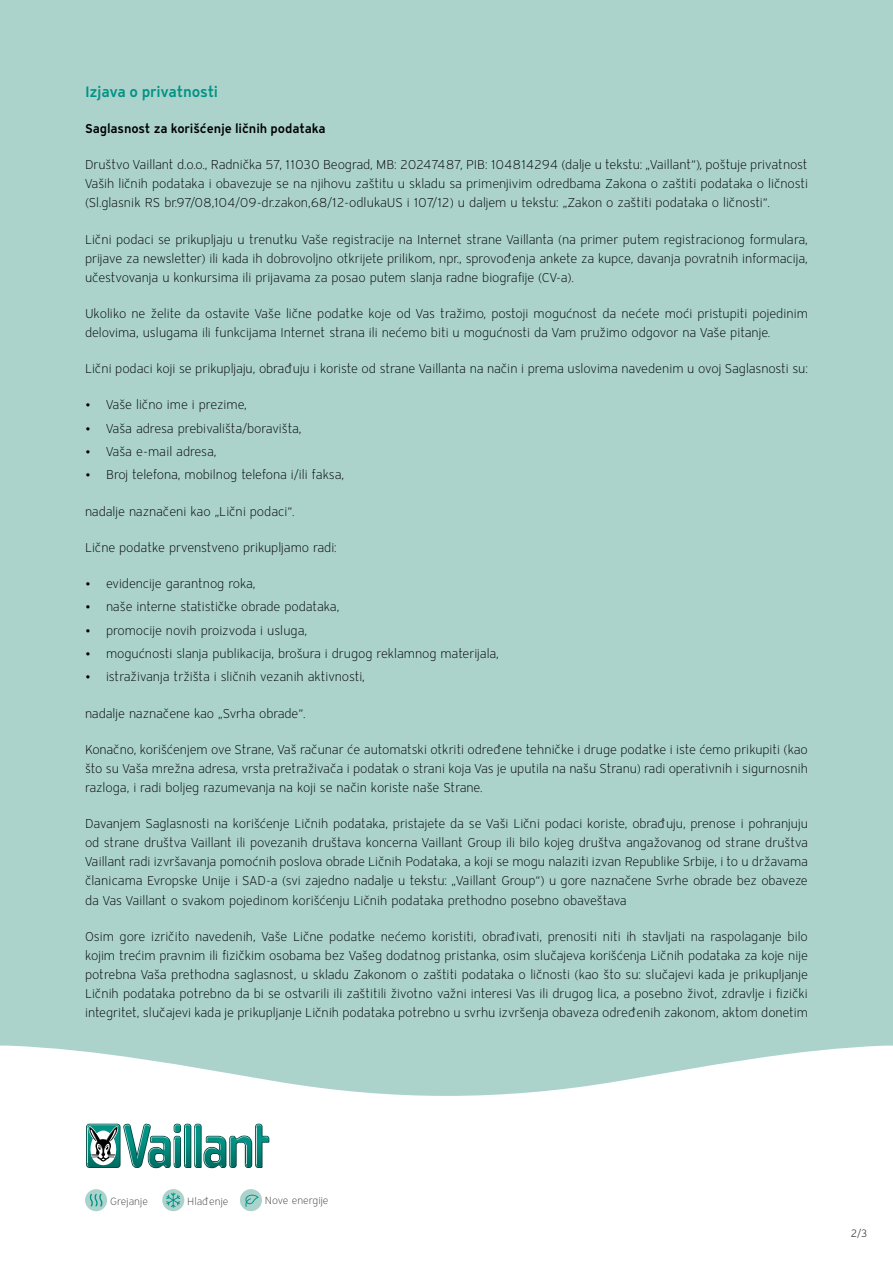
<style>
.page{position:relative;width:893px;height:1263px;background:#fff}
.page>*{position:absolute;margin:0;border:0;box-sizing:border-box;transform-origin:0 0}
.t1{font:600 15px "Vaillant 13";letter-spacing:-.01em;color:#009385}
.t2{font:300 12.75px/19.2px "Vaillant 13";letter-spacing:-.005em;color:#000;text-align:justify}
.t3{font:600 12.75px "Vaillant 13";letter-spacing:-.005em;color:#000}
.t4{font:300 10.5px "Vaillant 13";color:#000}
.t5{font:300 10.35px "Vaillant 13";color:#414042}
</style>
<div class="page">
<div style="left:0;top:0;width:893px;height:1123px;background:#abd3cc"></div>
<svg style="left:0;top:1045px;width:893px;height:167px"></svg>
<div style="left:86px;top:1124px;width:35px;height:44px;background:#195a52;border-radius:3px"></div>
<svg style="left:87px;top:1124px;width:182px;height:44px"></svg>
<div style="left:85px;top:1189px;width:22px;height:22px;background:#abd3cc;border-radius:50%"></div>
<svg style="left:90px;top:1194px;width:13px;height:12px"></svg>
<div style="left:162px;top:1189px;width:22px;height:22px;background:#abd3cc;border-radius:50%"></div>
<div style="left:240px;top:1189px;width:22px;height:22px;background:#abd3cc;border-radius:50%"></div>
<svg style="left:245px;top:1195px;width:14px;height:12px"></svg>
<svg style="left:166px;top:1192px;width:14px;height:16px"></svg>
<p class="t1" style="left:85px;top:81px;width:134px">Izjava o privatnosti</p>
<p class="t3" style="left:85px;top:120px;width:242px">Saglasnost za korišćenje ličnih podataka</p>
<p class="t2" style="left:85px;top:155px;width:724px">Društvo Vaillant d.o.o., Radnička 57, 11030 Beograd, MB: 20247487, PIB: 104814294 (dalje u tekstu: „Vaillant“), poštuje privatnost Vaših ličnih podataka i obavezuje se na njihovu zaštitu u skladu sa primenjivim odredbama Zakona o zaštiti podataka o ličnosti (Sl.glasnik RS br.97/08,104/09-dr.zakon,68/12-odlukaUS i 107/12) u daljem u tekstu: „Zakon o zaštiti podataka o ličnosti“.</p>
<p class="t2" style="left:85px;top:229px;width:724px">Lični podaci se prikupljaju u trenutku Vaše registracije na Internet strane Vaillanta (na primer putem registracionog formulara, prijave za newsletter) ili kada ih dobrovoljno otkrijete prilikom, npr., sprovođenja ankete za kupce, davanja povratnih informacija, učestvovanja u konkursima ili prijavama za posao putem slanja radne biografije (CV-a).</p>
<p class="t2" style="left:85px;top:304px;width:724px">Ukoliko ne želite da ostavite Vaše lične podatke koje od Vas tražimo, postoji mogućnost da nećete moći pristupiti pojedinim delovima, uslugama ili funkcijama Internet strana ili nećemo biti u mogućnosti da Vam pružimo odgovor na Vaše pitanje.</p>
<p class="t2" style="left:85px;top:359px;width:724px">Lični podaci koji se prikupljaju, obrađuju i koriste od strane Vaillanta na način i prema uslovima navedenim u ovoj Saglasnosti su:</p>
<p class="t2" style="left:85px;top:395px;width:163px">• Vaše lično ime i prezime,</p>
<p class="t2" style="left:85px;top:418px;width:218px">• Vaša adresa prebivališta/boravišta,</p>
<p class="t2" style="left:85px;top:442px;width:133px">• Vaša e-mail adresa,</p>
<p class="t2" style="left:85px;top:465px;width:261px">• Broj telefona, mobilnog telefona i/ili faksa,</p>
<p class="t2" style="left:85px;top:501px;width:211px">nadalje naznačeni kao „Lični podaci“.</p>
<p class="t2" style="left:85px;top:537px;width:253px">Lične podatke prvenstveno prikupljamo radi:</p>
<p class="t2" style="left:85px;top:574px;width:172px">• evidencije garantnog roka,</p>
<p class="t2" style="left:85px;top:597px;width:256px">• naše interne statističke obrade podataka,</p>
<p class="t2" style="left:85px;top:620px;width:224px">• promocije novih proizvoda i usluga,</p>
<p class="t2" style="left:85px;top:644px;width:415px">• mogućnosti slanja publikacija, brošura i drugog reklamnog materijala,</p>
<p class="t2" style="left:85px;top:667px;width:281px">• istraživanja tržišta i sličnih vezanih aktivnosti,</p>
<p class="t2" style="left:85px;top:703px;width:222px">nadalje naznačene kao „Svrha obrade“.</p>
<p class="t2" style="left:85px;top:739px;width:724px">Konačno, korišćenjem ove Strane, Vaš računar će automatski otkriti određene tehničke i druge podatke i iste ćemo prikupiti (kao što su Vaša mrežna adresa, vrsta pretraživača i podatak o strani koja Vas je uputila na našu Stranu) radi operativnih i sigurnosnih razloga, i radi boljeg razumevanja na koji se način koriste naše Strane.</p>
<p class="t2" style="left:85px;top:814px;width:724px">Davanjem Saglasnosti na korišćenje Ličnih podataka, pristajete da se Vaši Lični podaci koriste, obrađuju, prenose i pohranjuju od strane društva Vaillant ili povezanih društava koncerna Vaillant Group ili bilo kojeg društva angažovanog od strane društva Vaillant radi izvršavanja pomoćnih poslova obrade Ličnih Podataka, a koji se mogu nalaziti izvan Republike Srbije, i to u državama članicama Evropske Unije i SAD-a (svi zajedno nadalje u tekstu: „Vaillant Group“) u gore naznačene Svrhe obrade bez obaveze da Vas Vaillant o svakom pojedinom korišćenju Ličnih podataka prethodno posebno obaveštava</p>
<p class="t2" style="left:85px;top:926px;width:724px">Osim gore izričito navedenih, Vaše Lične podatke nećemo koristiti, obrađivati, prenositi niti ih stavljati na raspolaganje bilo kojim trećim pravnim ili fizičkim osobama bez Vašeg dodatnog pristanka, osim slučajeva korišćenja Ličnih podataka za koje nije potrebna Vaša prethodna saglasnost, u skladu Zakonom o zaštiti podataka o ličnosti (kao što su: slučajevi kada je prikupljanje Ličnih podataka potrebno da bi se ostvarili ili zaštitili životno važni interesi Vas ili drugog lica, a posebno život, zdravlje i fizički integritet, slučajevi kada je prikupljanje Ličnih podataka potrebno u svrhu izvršenja obaveza određenih zakonom, aktom donetim</p>
<p class="t5" style="left:110px;top:1195px;width:39px">Grejanje</p>
<p class="t5" style="left:187px;top:1195px;width:43px">Hlađenje</p>
<p class="t5" style="left:265px;top:1194px;width:65px">Nove energije</p>
<p class="t4" style="left:851px;top:1227px;width:18px">2/3</p>
</div>
